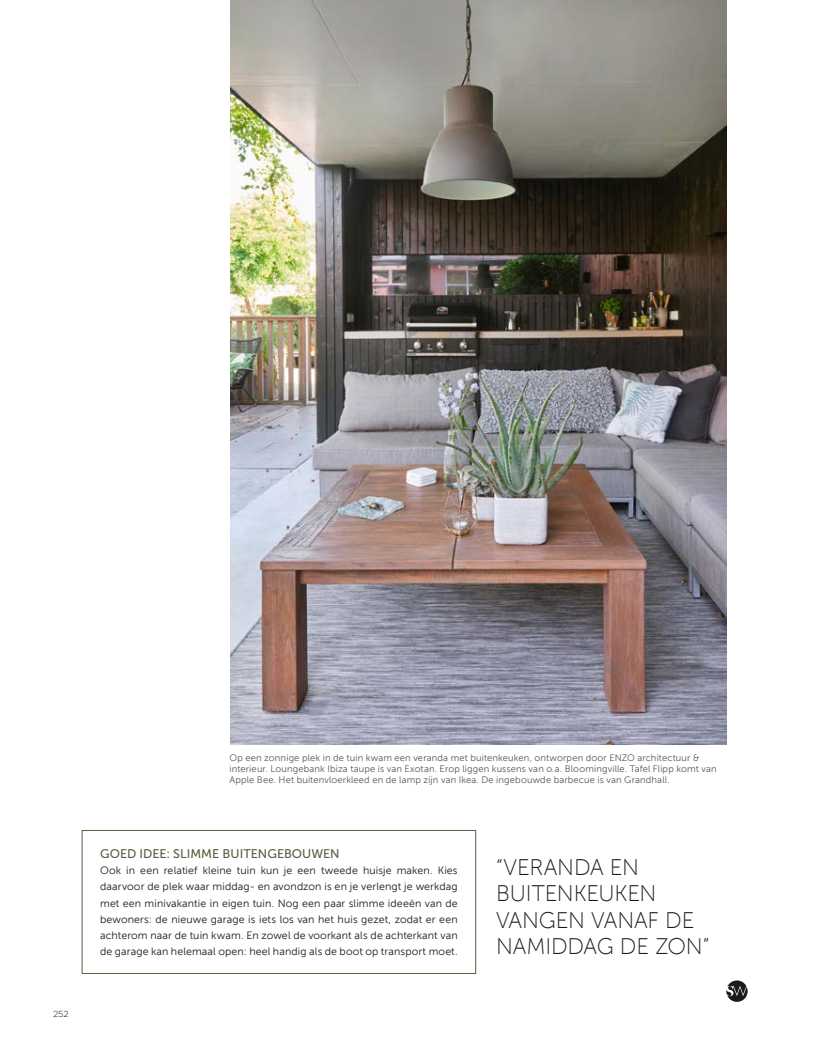
<style>
.page{position:relative;width:815px;height:1053px;background:#fff}
.page>*{position:absolute;margin:0;border:0;box-sizing:border-box;transform-origin:0 0}
.t1{font:22.5px/26.2px "Museo Sans 100";letter-spacing:-.005em;color:#1a1a18}
.t2{font:12.5px "Museo Sans 500";color:#5a5e3f}
.t3{font:10.62px/16.2px "Museo Sans 300";letter-spacing:.015em;color:#1a1a18;text-align:justify}
.t4{font:9.38px/11.2px "Museo Sans 300";letter-spacing:.015em;color:#565656}
.t5{font:300 8.75px "Gotham";color:#1a1a18}
</style>
<div class="page">
<div style="left:82px;top:830px;width:394px;height:143px;border:1px solid #5a5e3f"></div>
<img style="left:230px;top:0;width:496px;height:744px">
<svg style="left:726px;top:980px;width:22px;height:21px"></svg>
<p class="t5" style="left:53px;top:1008px;width:17px">252</p>
<p class="t4" style="left:229px;top:752px;width:489px">Op een zonnige plek in de tuin kwam een veranda met buitenkeuken, ontworpen door ENZO architectuur &amp; interieur. Loungebank Ibiza taupe is van Exotan. Erop liggen kussens van o.a. Bloomingville. Tafel Flipp komt van<br>Apple Bee. Het buitenvloerkleed en de lamp zijn van Ikea. De ingebouwde barbecue is van Grandhall.</p>
<p class="t2" style="left:100px;top:846px;width:241px">GOED IDEE: SLIMME BUITENGEBOUWEN</p>
<p class="t3" style="left:100px;top:862px;width:359px">Ook in een relatief kleine tuin kun je een tweede huisje maken. Kies daarvoor de plek waar middag- en avondzon is en je verlengt je werkdag met een minivakantie in eigen tuin. Nog een paar slimme ideeën van de bewoners: de nieuwe garage is iets los van het huis gezet, zodat er een achterom naar de tuin kwam. En zowel de voorkant als de achterkant van de garage kan helemaal open: heel handig als de boot op transport moet.</p>
<h1 class="t1" style="left:496px;top:854px;width:215px">“VERANDA EN<br>BUITENKEUKEN<br>VANGEN VANAF DE<br>NAMIDDAG DE ZON”</h1>
</div>
